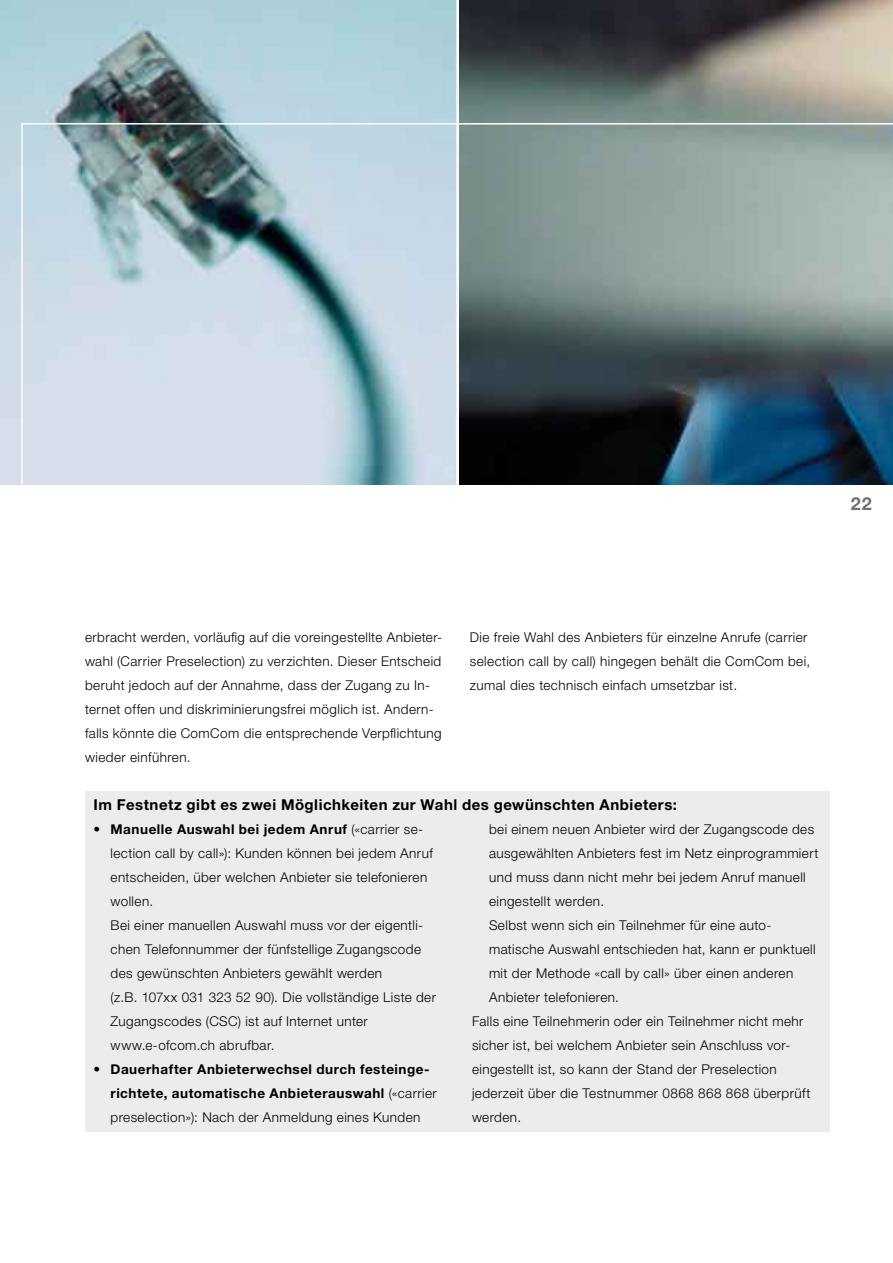
<style>
.page{position:relative;width:893px;height:1263px;background:#fff}
.page>*{position:absolute;margin:0;border:0;box-sizing:border-box;transform-origin:0 0}
.t1{font:700 18px "Helvetica Neue";color:#707173}
.t2{font:700 15px "Helvetica Neue";letter-spacing:.035em;color:#000}
.t3{font:300 13.5px/24px "Helvetica Neue";letter-spacing:.03em;color:#000}
.t4{font:700 13.5px/24px "Helvetica Neue";letter-spacing:.04em;color:#000}
.s1{font-weight:700}
.s2{font-weight:300}
</style>
<div class="page">
<div style="left:85px;top:791px;width:744px;height:340px;background:#ececed"></div>
<img style="left:459px;top:0;width:434px;height:123px">
<img style="left:0;top:0;width:456px;height:485px">
<img style="left:21px;top:123px;width:872px;height:362px">
<h1 class="t1" style="left:851px;top:492px;width:22px">22</h1>
<p class="t3" style="left:85px;top:625px;width:359px">erbracht werden, vorläufig auf die voreingestellte Anbieter&shy;wahl (Carrier Preselection) zu verzichten. Dieser Entscheid beruht jedoch auf der Annahme, dass der Zugang zu In&shy;ternet offen und diskriminierungsfrei möglich ist. Andern&shy;falls könnte die ComCom die entsprechende Verpflichtung wieder einführen.</p>
<p class="t3" style="left:470px;top:625px;width:342px">Die freie Wahl des Anbieters für einzelne Anrufe (carrier selection call by call) hingegen behält die ComCom bei, zumal dies technisch einfach umsetzbar ist.</p>
<p class="t2" style="left:94px;top:795px;width:585px">Im Festnetz gibt es zwei Möglichkeiten zur Wahl des gewünschten Anbieters:</p>
<p class="t3" style="left:111px;top:817px;width:327px;text-indent:-17px">• <span class="s1">Manuelle Auswahl bei jedem Anruf</span> («carrier se&shy;lection call by call»): Kunden können bei jedem Anruf entscheiden, über welchen Anbieter sie telefonieren wollen.<br>Bei einer manuellen Auswahl muss vor der eigentli&shy;chen Telefonnummer der fünfstellige Zugangscode des gewünschten Anbieters gewählt werden<br>(z.B. 107xx 031 323 52 90). Die vollständige Liste der Zugangscodes (CSC) ist auf Internet unter www.e-ofcom.ch abrufbar.</p>
<p class="t4" style="left:111px;top:1057px;width:328px;text-indent:-17px"><span class="s2">•</span> Dauerhafter Anbieterwechsel durch festeinge&shy;richtete, automatische Anbieterauswahl <span class="s2">(«carrier preselection»): Nach der Anmeldung eines Kunden</span></p>
<p class="t3" style="left:489px;top:817px;width:327px">bei einem neuen Anbieter wird der Zugangscode des</p>
<p class="t3" style="left:489px;top:841px;width:331px">ausgewählten Anbieters fest im Netz einprogrammiert</p>
<p class="t3" style="left:489px;top:865px;width:318px">und muss dann nicht mehr bei jedem Anruf manuell</p>
<p class="t3" style="left:489px;top:889px;width:117px">eingestellt werden.</p>
<p class="t3" style="left:489px;top:913px;width:282px">Selbst wenn sich ein Teilnehmer für eine auto-</p>
<p class="t3" style="left:489px;top:937px;width:328px">matische Auswahl entschieden hat, kann er punktuell</p>
<p class="t3" style="left:489px;top:961px;width:306px">mit der Methode «call by call» über einen anderen</p>
<p class="t3" style="left:489px;top:985px;width:132px">Anbieter telefonieren.</p>
<p class="t3" style="left:472px;top:1009px;width:333px">Falls eine Teilnehmerin oder ein Teilnehmer nicht mehr</p>
<p class="t3" style="left:472px;top:1033px;width:318px">sicher ist, bei welchem Anbieter sein Anschluss vor-</p>
<p class="t3" style="left:472px;top:1057px;width:306px">eingestellt ist, so kann der Stand der Preselection</p>
<p class="t3" style="left:472px;top:1081px;width:340px">jederzeit über die Testnummer 0868 868 868 überprüft</p>
<p class="t3" style="left:472px;top:1105px;width:51px">werden.</p>
</div>
